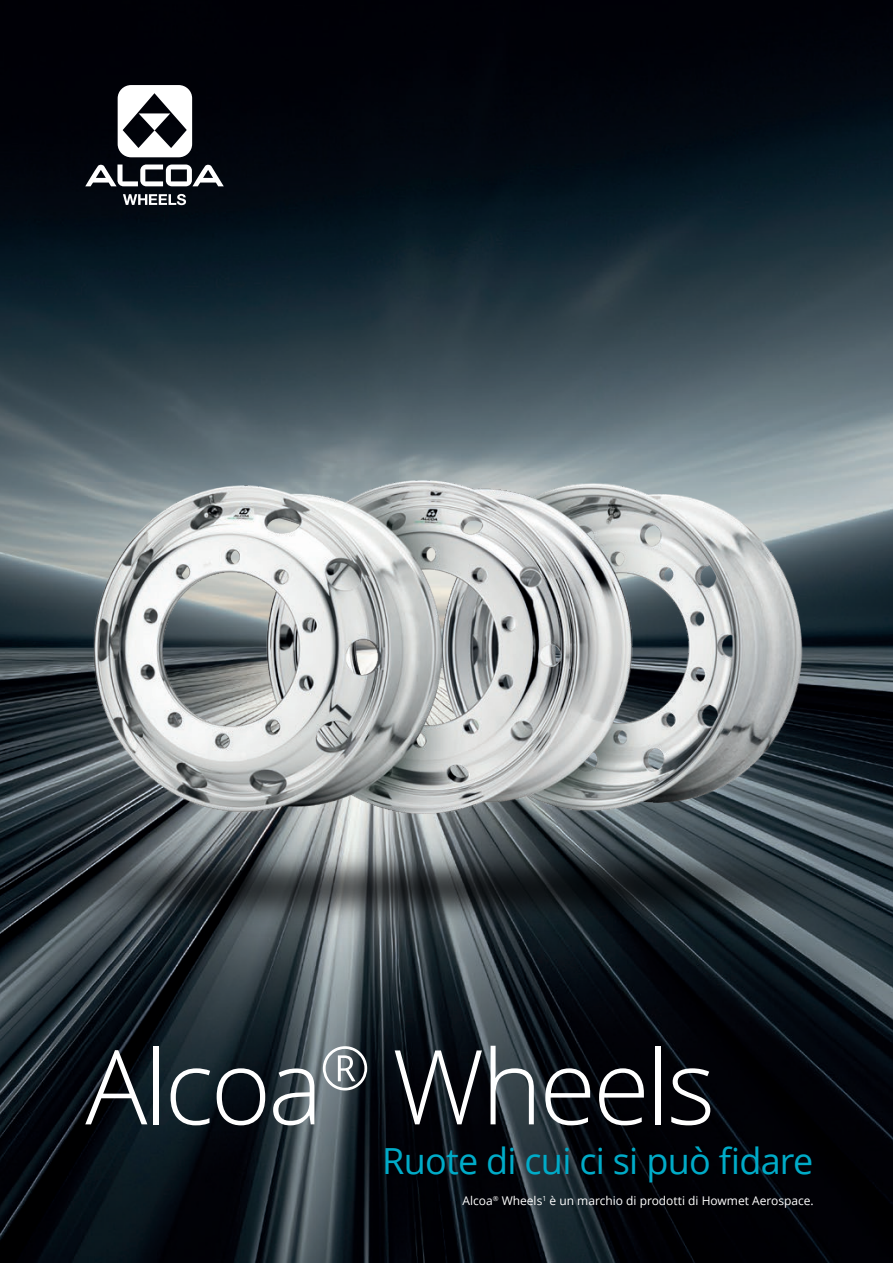
<style>
.page{position:relative;width:893px;height:1263px;background:#fff}
.page>*{position:absolute;margin:0;border:0;box-sizing:border-box;transform-origin:0 0}
.t1{font:300 103.5px "Open Sans";letter-spacing:-.03em;color:#fff}
.t2{font:36px "Open Sans";letter-spacing:-.02em;color:#00abc8}
.t3{font:12px "Open Sans";color:#fff}
</style>
<div class="page">
<img style="left:0;top:0;width:893px;height:1263px">
<svg style="left:85px;top:164px;width:139px;height:22px"></svg>
<svg style="left:118px;top:85px;width:74px;height:72px"></svg>
<svg style="left:123px;top:194px;width:63px;height:11px"></svg>
<img style="left:0;top:405px;width:893px;height:575px">
<h1 class="t1" style="left:85px;top:1016px;width:631px">Alcoa<sup>®</sup> Wheels</h1>
<h2 class="t2" style="left:382px;top:1136px;width:433px">Ruote di cui ci si può fidare</h2>
<p class="t3" style="left:462px;top:1192px;width:353px">Alcoa<sup>®</sup> Wheels<sup>1</sup> è un marchio di prodotti di Howmet Aerospace.</p>
</div>
